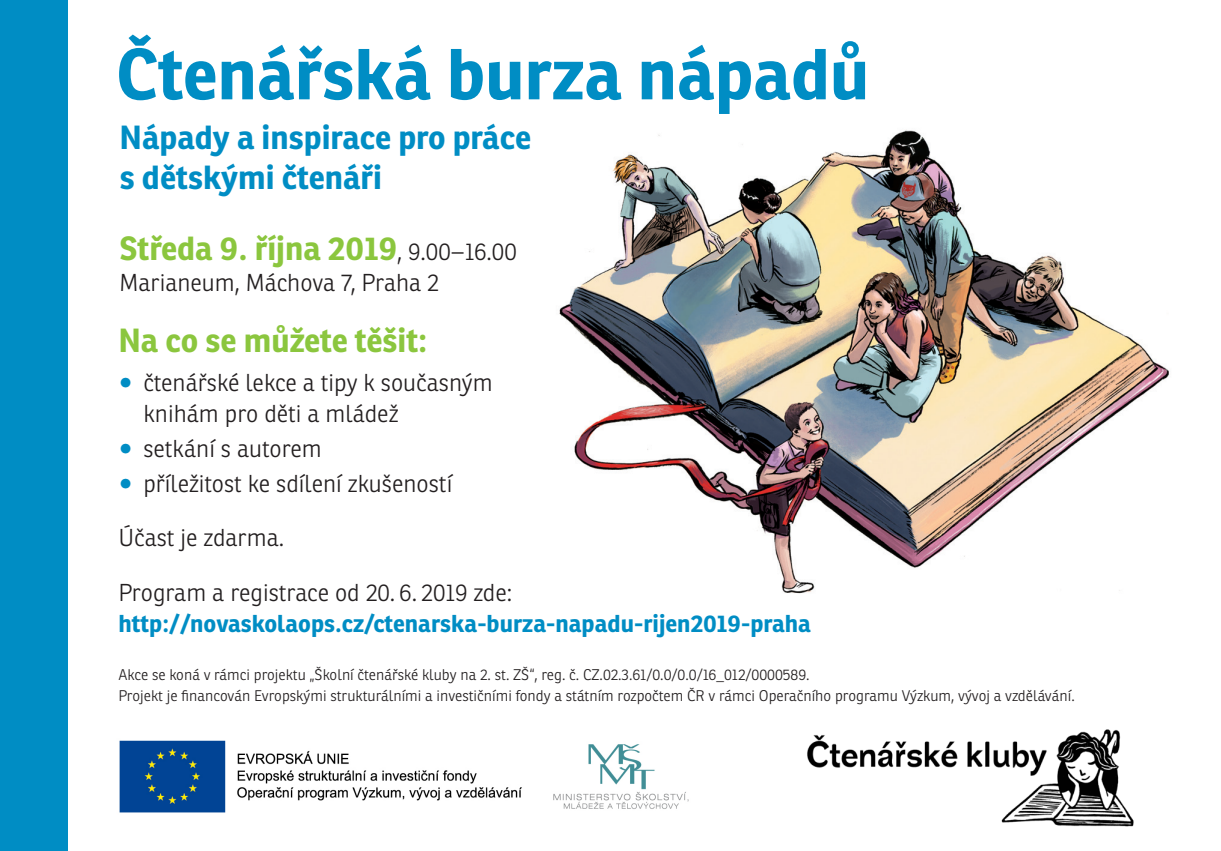
<style>
.page{position:relative;width:1221px;height:851px;background:#fff}
.page>*{position:absolute;margin:0;border:0;box-sizing:border-box;transform-origin:0 0}
.t1{font:700 70px "Ronnia";color:#008dc4}
.t2{font:700 32.5px "Ronnia";color:#8bc63e}
.t3{font:700 32.5px/40px "Ronnia";color:#008dc4}
.t4{font:300 23.75px/31.2px "Ronnia";color:#231f20}
.t5{font:700 23.75px "Ronnia";color:#008dc4}
.t6{font:300 15px/21.2px "Ronnia";color:#231f20}
.s1{font-weight:300;font-size:23.75px;color:#231f20}
.s2{color:#008dc4}
</style>
<div class="page">
<img style="left:807px;top:729px;width:327px;height:98px">
<div style="left:0;top:0;width:67px;height:850px;background:#008dc4"></div>
<img style="left:559px;top:130px;width:610px;height:464px">
<img style="left:119px;top:740px;width:570px;height:73px">
<h1 class="t1" style="left:116px;top:30px;width:754px">Čtenářská burza nápadů</h1>
<h2 class="t3" style="left:119px;top:117px;width:413px">Nápady a inspirace pro práce s dětskými čtenáři</h2>
<h2 class="t2" style="left:120px;top:227px;width:398px">Středa 9. října 2019<span class="s1">, 9.00–16.00</span></h2>
<h3 class="t4" style="left:120px;top:267px;width:321px">Marianeum, Máchova 7, Praha 2</h3>
<h2 class="t2" style="left:118px;top:319px;width:311px">Na co se můžete těšit:</h2>
<h3 class="t4" style="left:143px;top:366px;width:351px;text-indent:-25px"><span class="s2">○</span> čtenářské lekce a tipy k současným knihám pro děti a mládež</h3>
<h3 class="t4" style="left:118px;top:432px;width:205px"><span class="s2">○</span> setkání s autorem</h3>
<h3 class="t4" style="left:118px;top:468px;width:335px"><span class="s2">○</span> příležitost ke sdílení zkušeností</h3>
<h3 class="t4" style="left:118px;top:522px;width:167px">Účast je zdarma.</h3>
<h3 class="t4" style="left:118px;top:576px;width:395px">Program a registrace od 20. 6. 2019 zde:</h3>
<h3 class="t5" style="left:118px;top:608px;width:694px">http://novaskolaops.cz/ctenarska-burza-napadu-rijen2019-praha</h3>
<p class="t6" style="left:118px;top:663px;width:958px">Akce se koná v rámci projektu „Školní čtenářské kluby na 2. st. ZŠ“, reg. č. CZ.02.3.61/0.0/0.0/16_012/0000589.<br>Projekt je financován Evropskými strukturálními a investičními fondy a státním rozpočtem ČR v rámci Operačního programu Výzkum, vývoj a vzdělávání.</p>
</div>
